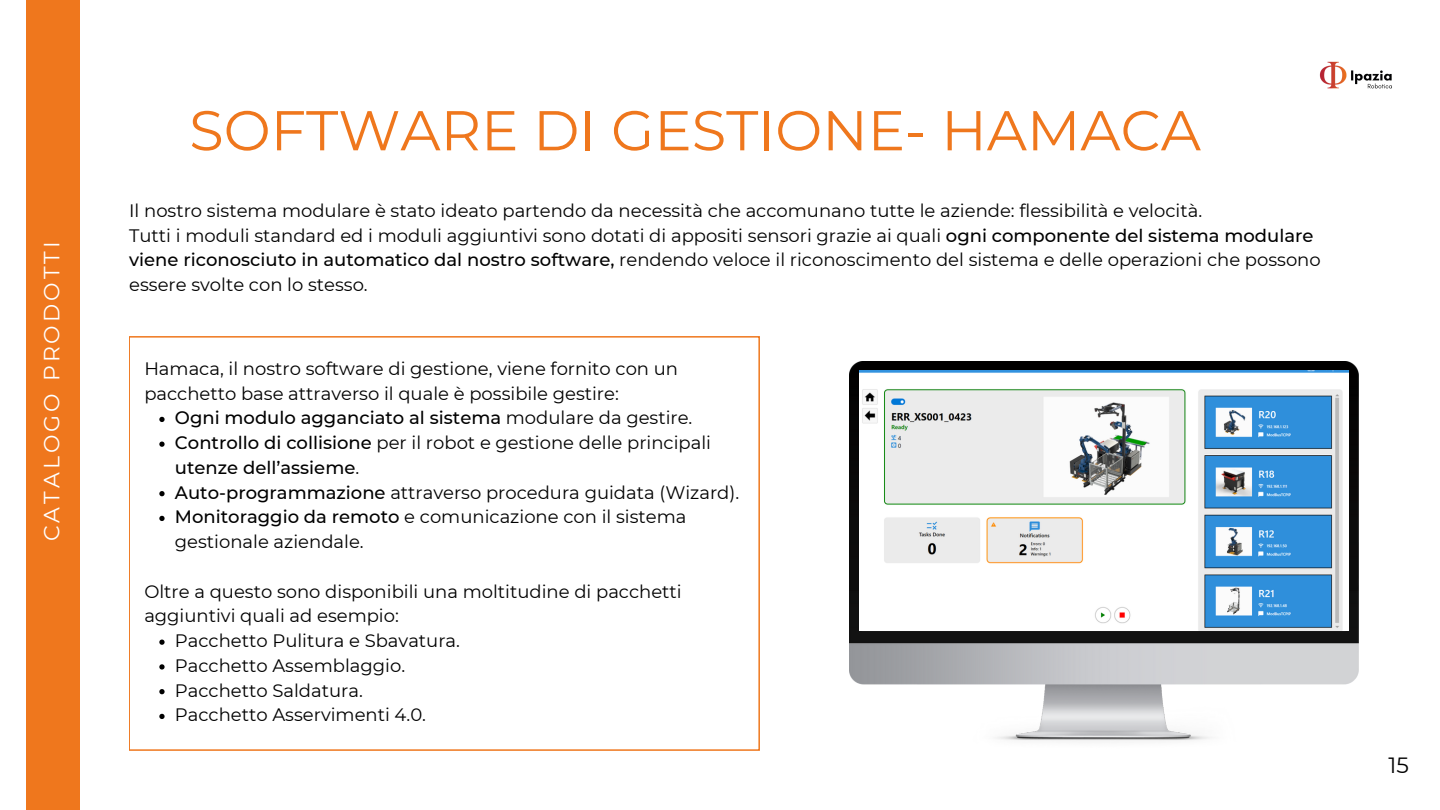
<style>
.page{position:relative;width:1440px;height:810px;background:#fff}
.page>*{position:absolute;margin:0;border:0;box-sizing:border-box;transform-origin:0 0}
.t1{font:56px "Montserrat";color:#ef771d}
.t2{font:22px "Montserrat";letter-spacing:.14em;color:#fff}
.t3{font:22px "Montserrat";color:#000}
.t4{font:18px/24.8px "Montserrat";color:#000}
.s1{font-weight:500}
</style>
<div class="page">
<img style="left:849px;top:361px;width:510px;height:380px">
<img style="left:859px;top:371px;width:490px;height:260px">
<div style="left:26px;top:0;width:53px;height:810px;background:#ef771d"></div>
<img style="left:1319px;top:61px;width:73px;height:28px">
<svg style="left:129px;top:337px;width:630px;height:413px"></svg>
<svg style="left:159px;top:417px;width:6px;height:5px"></svg>
<svg style="left:159px;top:442px;width:6px;height:5px"></svg>
<svg style="left:159px;top:491px;width:6px;height:5px"></svg>
<svg style="left:159px;top:516px;width:6px;height:5px"></svg>
<svg style="left:159px;top:640px;width:6px;height:5px"></svg>
<svg style="left:159px;top:664px;width:6px;height:6px"></svg>
<svg style="left:159px;top:689px;width:6px;height:5px"></svg>
<svg style="left:159px;top:714px;width:6px;height:5px"></svg>
<p class="t2" style="left:38px;top:541px;width:302px;rotate:-90deg">CATALOGO PRODOTTI</p>
<h1 class="t1" style="left:189px;top:96px;width:1013px">SOFTWARE DI GESTIONE- HAMACA</h1>
<p class="t4" style="left:129px;top:198px;width:1193px">Il nostro sistema modulare è stato ideato partendo da necessità che accomunano tutte le aziende: flessibilità e velocità.<br>Tutti i moduli standard ed i moduli aggiuntivi sono dotati di appositi sensori grazie ai quali <span class="s1">ogni componente del sistema modulare viene riconosciuto in automatico dal nostro software,</span> rendendo veloce il riconoscimento del sistema e delle operazioni che possono essere svolte con lo stesso.</p>
<p class="t4" style="left:144px;top:356px;width:535px">Hamaca, il nostro software di gestione, viene fornito con un pacchetto base attraverso il quale è possibile gestire:</p>
<p class="t4" style="left:175px;top:405px;width:566px"><span class="s1">Ogni modulo agganciato al sistema</span> modulare da gestire.<br><span class="s1">Controllo di collisione</span> per il robot e gestione delle principali <span class="s1">utenze dell’assieme</span>.<br><span class="s1">Auto-programmazione</span> attraverso procedura guidata (Wizard).<br><span class="s1">Monitoraggio da remoto</span> e comunicazione con il sistema gestionale aziendale.</p>
<p class="t4" style="left:144px;top:579px;width:539px">Oltre a questo sono disponibili una moltitudine di pacchetti aggiuntivi quali ad esempio:</p>
<p class="t4" style="left:175px;top:628px;width:287px">Pacchetto Pulitura e Sbavatura.<br>Pacchetto Assemblaggio.<br>Pacchetto Saldatura.<br>Pacchetto Asservimenti 4.0.</p>
<p class="t3" style="left:1388px;top:752px;width:22px">15</p>
</div>
